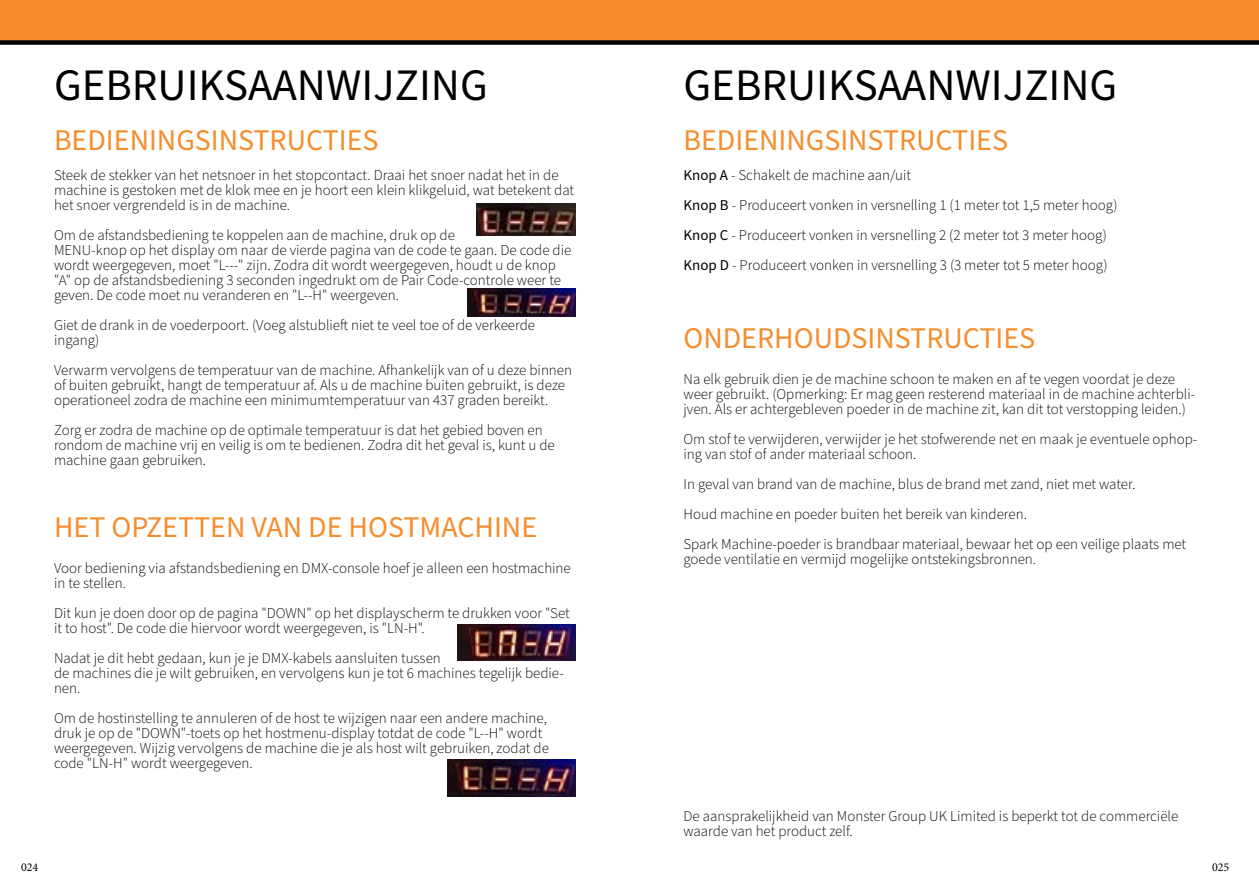
<style>
.page{position:relative;width:1259px;height:893px;background:#fff}
.page>*{position:absolute;margin:0;border:0;box-sizing:border-box;transform-origin:0 0}
.t1{font:45px "Source Sans Pro";color:#000}
.t2{font:30px "Source Sans Pro";color:#f68d2c}
.t3{font:300 15px/15px "Source Sans Pro";color:#000}
.t4{font:12px "Minion Pro";letter-spacing:-.01em;color:#000}
.s1{font-weight:400}
</style>
<div class="page">
<div style="left:0;top:0;width:1259px;height:43px;background:#f68d2c"></div>
<div style="left:0;top:40px;width:1259px;height:5px;background:#000"></div>
<img style="left:477px;top:204px;width:98px;height:32px">
<img style="left:467px;top:289px;width:108px;height:28px">
<img style="left:447px;top:760px;width:128px;height:36px">
<img style="left:458px;top:625px;width:117px;height:36px">
<h1 class="t1" style="left:54px;top:55px;width:435px">GEBRUIKSAANWIJZING</h1>
<h2 class="t2" style="left:54px;top:120px;width:326px">BEDIENINGSINSTRUCTIES</h2>
<p class="t3" style="left:54px;top:168px;width:522px">Steek de stekker van het netsnoer in het stopcontact. Draai het snoer nadat het in de machine is gestoken met de klok mee en je hoort een klein klikgeluid, wat betekent dat het snoer vergrendeld is in de machine.</p>
<p class="t3" style="left:54px;top:228px;width:519px">Om de afstandsbediening te koppelen aan de machine, druk op de<br>MENU-knop op het display om naar de vierde pagina van de code te gaan. De code die wordt weergegeven, moet "L---" zijn. Zodra dit wordt weergegeven, houdt u de knop "A" op de afstandsbediening 3 seconden ingedrukt om de Pair Code-controle weer te geven. De code moet nu veranderen en "L--H" weergeven.</p>
<p class="t3" style="left:54px;top:318px;width:482px">Giet de drank in de voederpoort. (Voeg alstublieft niet te veel toe of de verkeerde ingang)</p>
<p class="t3" style="left:54px;top:363px;width:519px">Verwarm vervolgens de temperatuur van de machine. Afhankelijk van of u deze binnen of buiten gebruikt, hangt de temperatuur af. Als u de machine buiten gebruikt, is deze operationeel zodra de machine een minimumtemperatuur van 437 graden bereikt.</p>
<p class="t3" style="left:54px;top:423px;width:502px">Zorg er zodra de machine op de optimale temperatuur is dat het gebied boven en rondom de machine vrij en veilig is om te bedienen. Zodra dit het geval is, kunt u de machine gaan gebruiken.</p>
<h2 class="t2" style="left:54px;top:507px;width:484px">HET OPZETTEN VAN DE HOSTMACHINE</h2>
<p class="t3" style="left:54px;top:561px;width:518px">Voor bediening via afstandsbediening en DMX-console hoef je alleen een hostmachine in te stellen.</p>
<p class="t3" style="left:54px;top:606px;width:517px">Dit kun je doen door op de pagina "DOWN" op het displayscherm te drukken voor "Set it to host". De code die hiervoor wordt weergegeven, is "LN-H".</p>
<p class="t3" style="left:54px;top:651px;width:511px">Nadat je dit hebt gedaan, kun je je DMX-kabels aansluiten tussen<br>de machines die je wilt gebruiken, en vervolgens kun je tot 6 machines tegelijk bedie&shy;nen.</p>
<p class="t3" style="left:54px;top:711px;width:496px">Om de hostinstelling te annuleren of de host te wijzigen naar een andere machine, druk je op de "DOWN"-toets op het hostmenu-display totdat de code "L--H" wordt weergegeven. Wijzig vervolgens de machine die je als host wilt gebruiken, zodat de code "LN-H" wordt weergegeven.</p>
<h1 class="t1" style="left:683px;top:55px;width:435px">GEBRUIKSAANWIJZING</h1>
<h2 class="t2" style="left:683px;top:120px;width:326px">BEDIENINGSINSTRUCTIES</h2>
<p class="t3" style="left:683px;top:160px;width:435px;line-height:30px"><span class="s1">Knop A</span> - Schakelt de machine aan/uit<br><span class="s1">Knop B</span> - Produceert vonken in versnelling 1 (1 meter tot 1,5 meter hoog)<br><span class="s1">Knop C</span> - Produceert vonken in versnelling 2 (2 meter tot 3 meter hoog)<br><span class="s1">Knop D</span> - Produceert vonken in versnelling 3 (3 meter tot 5 meter hoog)</p>
<h2 class="t2" style="left:683px;top:317px;width:353px">ONDERHOUDSINSTRUCTIES</h2>
<p class="t3" style="left:683px;top:372px;width:513px">Na elk gebruik dien je de machine schoon te maken en af te vegen voordat je deze weer gebruikt. (Opmerking: Er mag geen resterend materiaal in de machine achterbli&shy;jven. Als er achtergebleven poeder in de machine zit, kan dit tot verstopping leiden.)</p>
<p class="t3" style="left:683px;top:432px;width:515px">Om stof te verwijderen, verwijder je het stofwerende net en maak je eventuele ophop&shy;ing van stof of ander materiaal schoon.</p>
<p class="t3" style="left:683px;top:470px;width:504px;line-height:30px">In geval van brand van de machine, blus de brand met zand, niet met water.<br>Houd machine en poeder buiten het bereik van kinderen.<br>Spark Machine-poeder is brandbaar materiaal, bewaar het op een veilige plaats met</p>
<p class="t3" style="left:683px;top:552px;width:354px">goede ventilatie en vermijd mogelijke ontstekingsbronnen.</p>
<p class="t3" style="left:683px;top:809px;width:496px">De aansprakelijkheid van Monster Group UK Limited is beperkt tot de commerciële waarde van het product zelf.</p>
<p class="t4" style="left:21px;top:860px;width:19px">024</p>
<p class="t4" style="left:1212px;top:860px;width:19px">025</p>
</div>
